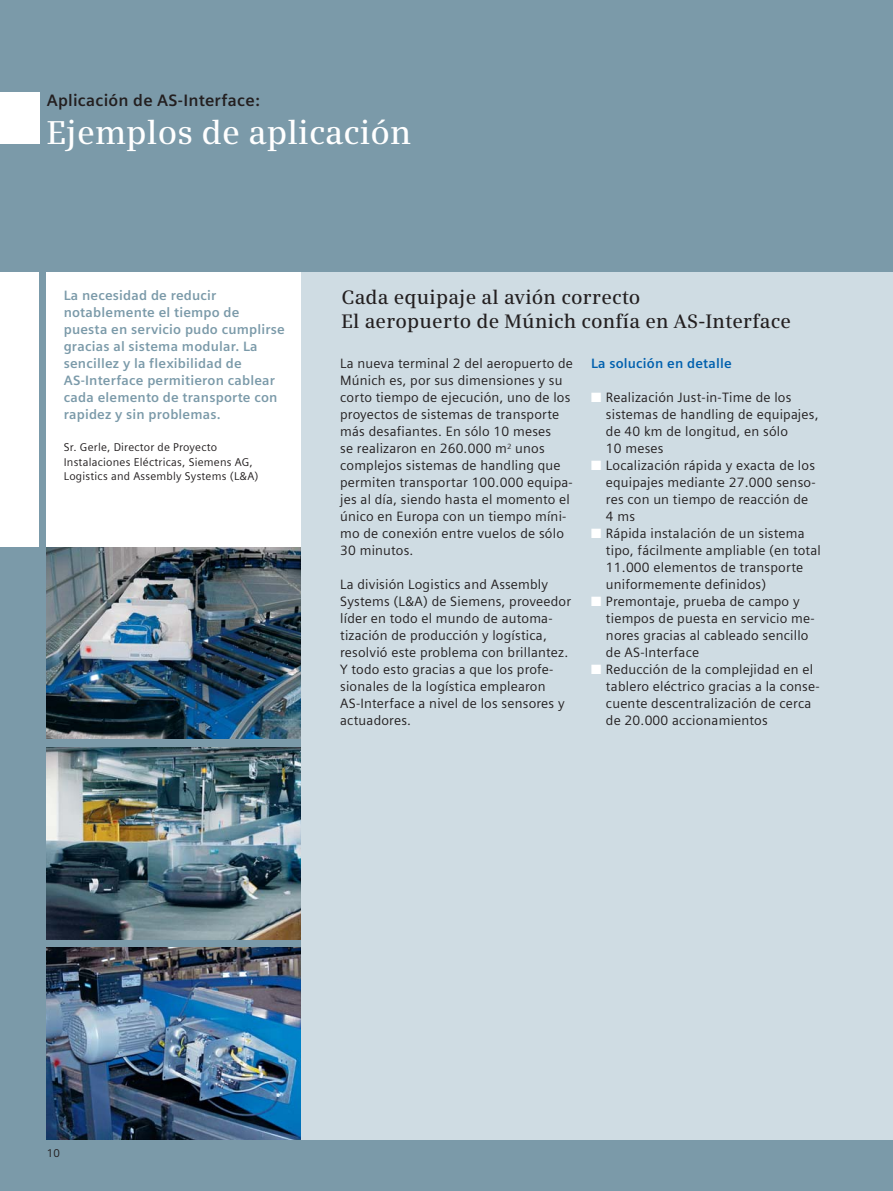
<style>
.page{position:relative;width:893px;height:1191px;background:#fff}
.page>*{position:absolute;margin:0;border:0;box-sizing:border-box;transform-origin:0 0}
.t1{font:600 33px "Siemens Serif OT";letter-spacing:.005em;color:#fff}
.t2{font:600 19.5px/23.4px "Siemens Serif OT";letter-spacing:.01em;color:#231f20}
.t3{font:700 16.5px "Siemens Sans OT";letter-spacing:.015em;color:#231f20}
.t4{font:13.5px/17px "Siemens Sans OT";letter-spacing:.015em;color:#231f20}
.t5{font:700 13.5px/17px "Siemens Sans OT";letter-spacing:.015em;color:#7b9aa9}
.t6{font:700 13.5px "Siemens Sans OT";letter-spacing:.015em;color:#0060ae}
.t7{font:11.25px/14.9px "Siemens Sans OT";letter-spacing:.02em;color:#231f20}
.s1{color:#fff}
</style>
<div class="page">
<div style="left:0;top:0;width:893px;height:1190px;background:#7b9aa9"></div>
<img style="left:47px;top:747px;width:255px;height:192px">
<img style="left:47px;top:947px;width:255px;height:193px">
<div style="left:0;top:272px;width:38px;height:274px;background:#fff"></div>
<img style="left:47px;top:546px;width:255px;height:192px">
<div style="left:47px;top:272px;width:255px;height:274px;background:#fff"></div>
<div style="left:302px;top:272px;width:591px;height:868px;background:#cfdce3"></div>
<div style="left:0;top:92px;width:39px;height:52px;background:#fff"></div>
<p class="t3" style="left:47px;top:93px;width:215px">Aplicación de AS-Interface:</p>
<h1 class="t1" style="left:47px;top:117px;width:366px">Ejemplos de aplicación</h1>
<p class="t5" style="left:64px;top:287px;width:223px">La necesidad de reducir notablemente el tiempo de puesta en servicio pudo cumplirse gracias al sistema modular. La sencillez y la flexibilidad de<br>AS-Interface permitieron cablear cada elemento de transporte con rapidez y sin problemas.</p>
<p class="t7" style="left:64px;top:440px;width:196px">Sr. Gerle, Director de Proyecto<br>Instalaciones Eléctricas, Siemens AG,<br>Logistics and Assembly Systems (L&amp;A)</p>
<h2 class="t2" style="left:342px;top:287px;width:451px">Cada equipaje al avión correcto<br>El aeropuerto de Múnich confía en AS-Interface</h2>
<p class="t4" style="left:340px;top:355px;width:234px">La nueva terminal 2 del aeropuerto de Múnich es, por sus dimensiones y su corto tiempo de ejecución, uno de los proyectos de sistemas de transporte más desafiantes. En sólo 10 meses<br>se realizaron en 260.000 m<sup>2</sup> unos complejos sistemas de handling que permiten transportar 100.000 equipa&shy;jes al día, siendo hasta el momento el único en Europa con un tiempo míni&shy;mo de conexión entre vuelos de sólo 30 minutos.</p>
<p class="t4" style="left:340px;top:576px;width:232px">La división Logistics and Assembly Systems (L&amp;A) de Siemens, proveedor líder en todo el mundo de automa&shy;tización de producción y logística, resolvió este problema con brillantez.<br>Y todo esto gracias a que los profe&shy;sionales de la logística emplearon AS-Interface a nivel de los sensores y actuadores.</p>
<p class="t6" style="left:591px;top:357px;width:142px">La solución en detalle</p>
<p class="t4" style="left:606px;top:389px;width:214px;text-indent:-15px"><span class="s1">■</span> Realización Just-in-Time de los sistemas de handling de equipajes, de 40 km de longitud, en sólo<br>10 meses</p>
<p class="t4" style="left:606px;top:457px;width:211px;text-indent:-15px"><span class="s1">■</span> Localización rápida y exacta de los equipajes mediante 27.000 senso&shy;res con un tiempo de reacción de<br>4 ms</p>
<p class="t4" style="left:606px;top:525px;width:216px;text-indent:-15px"><span class="s1">■</span> Rápida instalación de un sistema tipo, fácilmente ampliable (en total<br>11.000 elementos de transporte uniformemente definidos)</p>
<p class="t4" style="left:606px;top:593px;width:210px;text-indent:-15px"><span class="s1">■</span> Premontaje, prueba de campo y tiempos de puesta en servicio me&shy;nores gracias al cableado sencillo de AS-Interface</p>
<p class="t4" style="left:606px;top:661px;width:215px;text-indent:-15px"><span class="s1">■</span> Reducción de la complejidad en el tablero eléctrico gracias a la conse&shy;cuente descentralización de cerca de 20.000 accionamientos</p>
<p class="t7" style="left:47px;top:1146px;width:15px">10</p>
</div>
